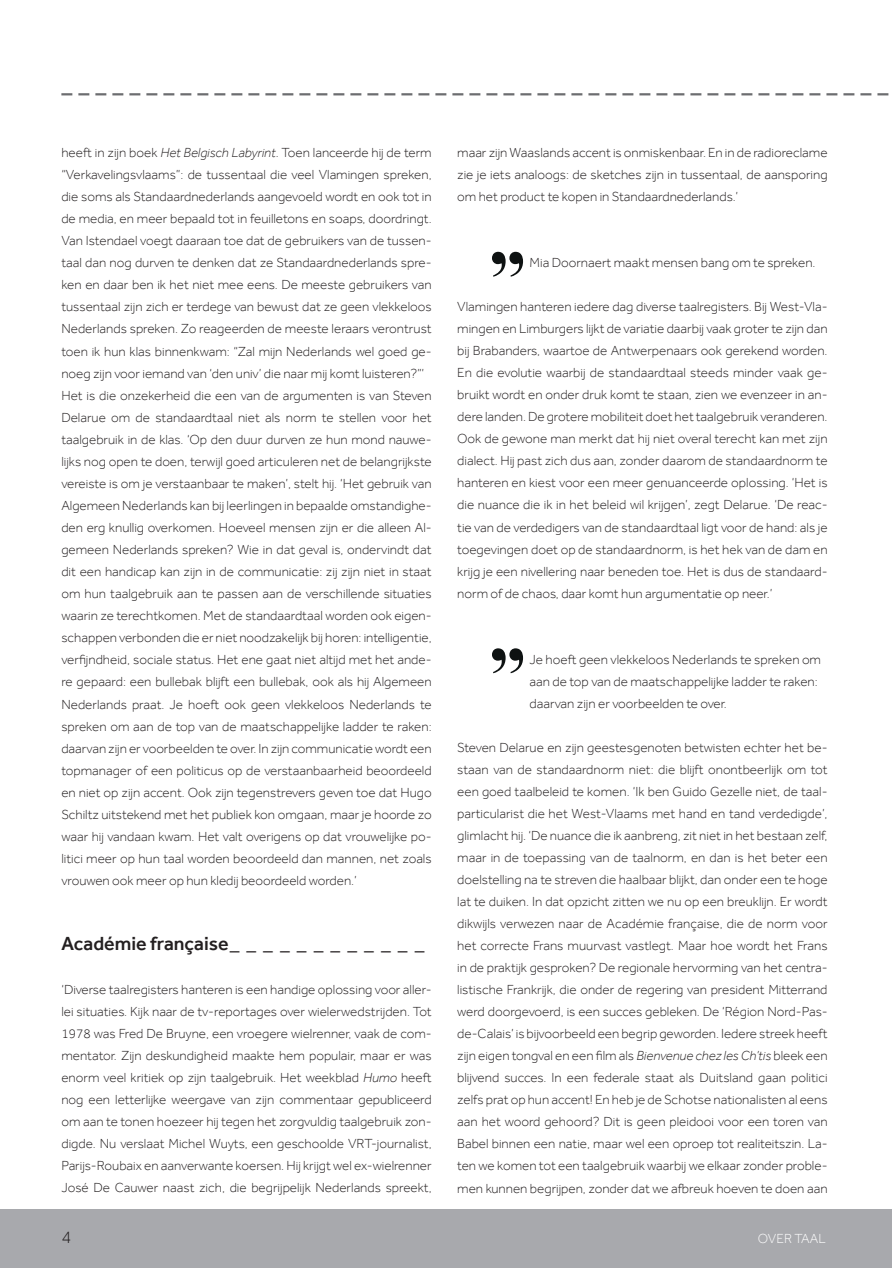
<style>
.page{position:relative;width:892px;height:1268px;background:#fff}
.page>*{position:absolute;margin:0;border:0;box-sizing:border-box;transform-origin:0 0}
.t1{font:900 70.8px "Bauer Bodoni Std";color:#0e1212}
.t2{font:500 19.5px "Effra";color:#231f20}
.t3{font:300 18px "Effra";color:#231f20}
.t4{font:300 13.5px/22px "Effra";color:#231f20;text-align:justify}
.t5{font:300 13.5px "Effra";color:#fff}
.s1{font-style:italic}
</style>
<div class="page">
<div style="left:0;top:1209px;width:890px;height:59px;background:#a8a9ad"></div>
<hr style="left:890px;top:1209px;width:1px;height:59px;background:#a8a9ad">
<svg style="left:61px;top:93px;width:828px;height:2px"></svg>
<p class="t4" style="left:61px;top:141px;width:371px;text-align:left">heeft in zijn boek <span class="s1">Het Belgisch Labyrint</span>. Toen lanceerde hij de term “Verkavelingsvlaams”: de tussentaal die veel Vlamingen spreken, die soms als Standaardnederlands aangevoeld wordt en ook tot in de media, en meer bepaald tot in feuilletons en soaps, doordringt.<br>Van Istendael voegt daaraan toe dat de gebruikers van de tussen&shy;taal dan nog durven te denken dat ze Standaardnederlands spre&shy;ken en daar ben ik het niet mee eens. De meeste gebruikers van tussentaal zijn zich er terdege van bewust dat ze geen vlekkeloos Nederlands spreken. Zo reageerden de meeste leraars verontrust toen ik hun klas binnenkwam: “Zal mijn Nederlands wel goed ge&shy;noeg zijn voor iemand van ‘den univ’ die naar mij komt luisteren?”’ Het is die onzekerheid die een van de argumenten is van Steven Delarue om de standaardtaal niet als norm te stellen voor het taalgebruik in de klas. ‘Op den duur durven ze hun mond nauwe&shy;lijks nog open te doen, terwijl goed articuleren net de belangrijkste vereiste is om je verstaanbaar te maken’, stelt hij. ‘Het gebruik van Algemeen Nederlands kan bij leerlingen in bepaalde omstandighe&shy;den erg knullig overkomen. Hoeveel mensen zijn er die alleen Al&shy;gemeen Nederlands spreken? Wie in dat geval is, ondervindt dat dit een handicap kan zijn in de communicatie: zij zijn niet in staat om hun taalgebruik aan te passen aan de verschillende situaties waarin ze terechtkomen. Met de standaardtaal worden ook eigen&shy;schappen verbonden die er niet noodzakelijk bij horen: intelligentie, verfijndheid, sociale status. Het ene gaat niet altijd met het ande&shy;re gepaard: een bullebak blijft een bullebak, ook als hij Algemeen Nederlands praat. Je hoeft ook geen vlekkeloos Nederlands te spreken om aan de top van de maatschappelijke ladder te raken: daarvan zijn er voorbeelden te over. In zijn communicatie wordt een topmanager of een politicus op de verstaanbaarheid beoordeeld en niet op zijn accent. Ook zijn tegenstrevers geven toe dat Hugo Schiltz uitstekend met het publiek kon omgaan, maar je hoorde zo waar hij vandaan kwam. Het valt overigens op dat vrouwelijke po&shy;litici meer op hun taal worden beoordeeld dan mannen, net zoals vrouwen ook meer op hun kledij beoordeeld worden.’</p>
<h2 class="t2" style="left:61px;top:931px;width:169px">Académie française</h2>
<p class="t4" style="left:61px;top:978px;width:371px">‘Diverse taalregisters hanteren is een handige oplossing voor aller&shy;lei situaties. Kijk naar de tv-reportages over wielerwedstrijden. Tot 1978 was Fred De Bruyne, een vroegere wielrenner, vaak de com&shy;mentator. Zijn deskundigheid maakte hem populair, maar er was enorm veel kritiek op zijn taalgebruik. Het weekblad <span class="s1">Humo</span> heeft nog een letterlijke weergave van zijn commentaar gepubliceerd om aan te tonen hoezeer hij tegen het zorgvuldig taalgebruik zon&shy;digde. Nu verslaat Michel Wuyts, een geschoolde VRT-journalist, Parijs-Roubaix en aanverwante koersen. Hij krijgt wel ex-wielrenner José De Cauwer naast zich, die begrijpelijk Nederlands spreekt,</p>
<p class="t4" style="left:457px;top:141px;width:371px">maar zijn Waaslands accent is onmiskenbaar. En in de radioreclame zie je iets analoogs: de sketches zijn in tussentaal, de aansporing om het product te kopen in Standaardnederlands.’</p>
<h1 class="t1" style="left:487px;top:196px;width:41px">,,</h1>
<p class="t4" style="left:529px;top:251px;width:287px">Mia Doornaert maakt mensen bang om te spreken.</p>
<p class="t4" style="left:457px;top:296px;width:371px">Vlamingen hanteren iedere dag diverse taalregisters. Bij West-Vla&shy;mingen en Limburgers lijkt de variatie daarbij vaak groter te zijn dan bij Brabanders, waartoe de Antwerpenaars ook gerekend worden.<br>En die evolutie waarbij de standaardtaal steeds minder vaak ge&shy;bruikt wordt en onder druk komt te staan, zien we evenzeer in an&shy;dere landen. De grotere mobiliteit doet het taalgebruik veranderen.<br>Ook de gewone man merkt dat hij niet overal terecht kan met zijn dialect. Hij past zich dus aan, zonder daarom de standaardnorm te hanteren en kiest voor een meer genuanceerde oplossing. ‘Het is die nuance die ik in het beleid wil krijgen’, zegt Delarue. ‘De reac&shy;tie van de verdedigers van de standaardtaal ligt voor de hand: als je toegevingen doet op de standaardnorm, is het hek van de dam en krijg je een nivellering naar beneden toe. Het is dus de standaard&shy;norm of de chaos, daar komt hun argumentatie op neer.’</p>
<h1 class="t1" style="left:487px;top:593px;width:41px">,,</h1>
<p class="t4" style="left:529px;top:648px;width:293px;text-align:left">Je hoeft geen vlekkeloos Nederlands te spreken om aan de top van de maatschappelijke ladder te raken: daarvan zijn er voorbeelden te over.</p>
<p class="t4" style="left:457px;top:736px;width:371px">Steven Delarue en zijn geestesgenoten betwisten echter het be&shy;staan van de standaardnorm niet: die blijft onontbeerlijk om tot een goed taalbeleid te komen. ‘Ik ben Guido Gezelle niet, de taal&shy;particularist die het West-Vlaams met hand en tand verdedigde’, glimlacht hij. ‘De nuance die ik aanbreng, zit niet in het bestaan zelf, maar in de toepassing van de taalnorm, en dan is het beter een doelstelling na te streven die haalbaar blijkt, dan onder een te hoge lat te duiken. In dat opzicht zitten we nu op een breuklijn. Er wordt dikwijls verwezen naar de Académie française, die de norm voor het correcte Frans muurvast vastlegt. Maar hoe wordt het Frans in de praktijk gesproken? De regionale hervorming van het centra&shy;listische Frankrijk, die onder de regering van president Mitterrand werd doorgevoerd, is een succes gebleken. De ‘Région Nord-Pas&shy;de-Calais’ is bijvoorbeeld een begrip geworden. Iedere streek heeft zijn eigen tongval en een film als <span class="s1">Bienvenue chez les Ch’tis</span> bleek een blijvend succes. In een federale staat als Duitsland gaan politici zelfs prat op hun accent! En heb je de Schotse nationalisten al eens aan het woord gehoord? Dit is geen pleidooi voor een toren van Babel binnen een natie, maar wel een oproep tot realiteitszin. La&shy;ten we komen tot een taalgebruik waarbij we elkaar zonder proble&shy;men kunnen begrijpen, zonder dat we afbreuk hoeven te doen aan</p>
<h3 class="t3" style="left:61px;top:1226px;width:11px">4</h3>
<p class="t5" style="left:757px;top:1231px;width:69px">OVER TAAL</p>
</div>
